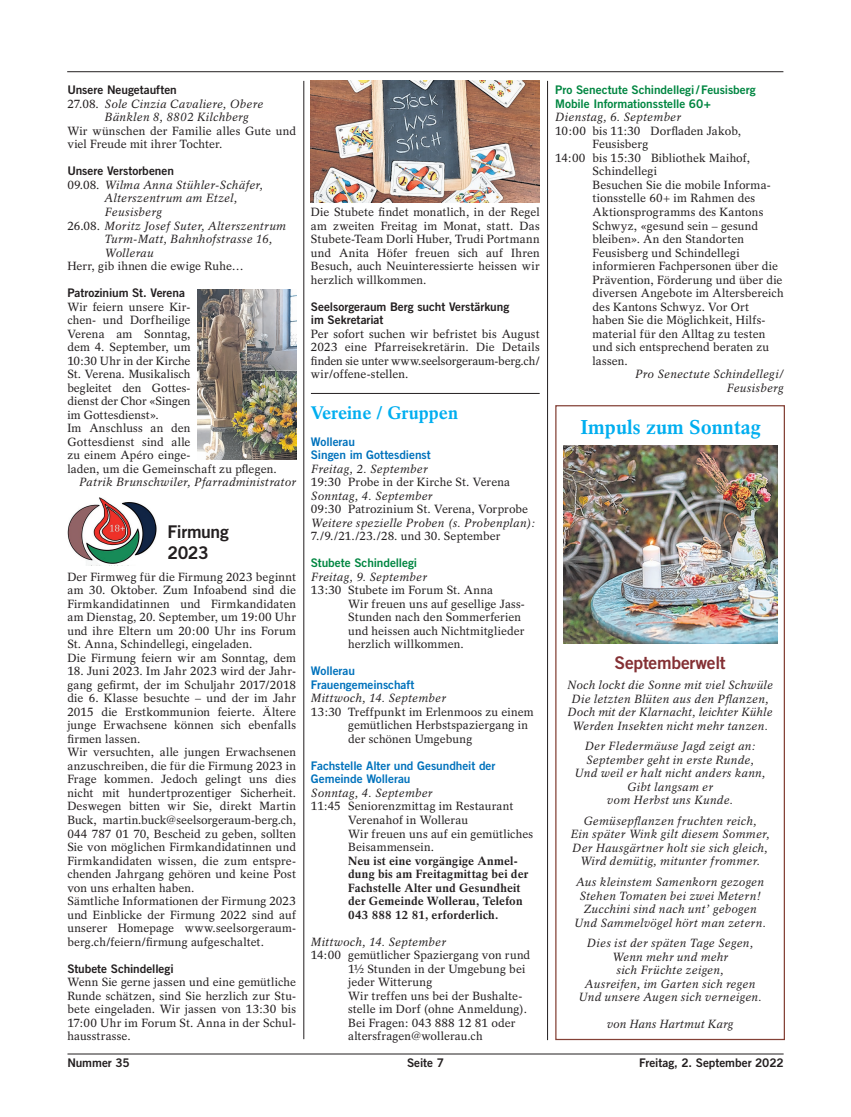
<style>
.page{position:relative;width:851px;height:1117px;background:#fff}
.page>*{position:absolute;margin:0;border:0;box-sizing:border-box;transform-origin:0 0}
.t1{font:700 20px "Rotation";color:#00aeef}
.t2{font:700 18.12px "Rotation";color:#00aeef}
.t3{font:17.5px "Trade Gothic Bold Two";letter-spacing:-.015em;color:#843034}
.t4{font:17.5px/21px "Trade Gothic Bold Two";letter-spacing:-.02em;color:#231f20}
.t5{font:11.88px/13.5px "Rotation";letter-spacing:.005em;color:#231f20}
.t6{font:italic 11.88px/13.5px "Rotation";letter-spacing:.02em;color:#231f20;text-align:center}
.t7{font:11.88px/13.5px "Trade Gothic Bold Two";letter-spacing:-.005em;color:#231f20}
.t8{font:700 11.88px/13.5px "Rotation";letter-spacing:.015em;color:#231f20}
.t9{font:11.88px/13.5px "Trade Gothic Bold Two";letter-spacing:-.005em;color:#0072bc}
.t10{font:11.88px/13.5px "Trade Gothic Bold Two";letter-spacing:-.005em;color:#008641}
.t11{font:11.88px "Rotation";letter-spacing:.025em;color:#231f20}
.t12{font:italic 11.88px "Rotation";color:#231f20}
.s1{font-style:normal}
</style>
<div class="page">
<hr style="left:67px;top:1053px;width:716px;height:1px;background:#231f20">
<hr style="left:303px;top:81px;width:1px;height:957px;background:#231f20">
<hr style="left:547px;top:81px;width:1px;height:958px;background:#231f20">
<hr style="left:67px;top:71px;width:716px;height:1px;background:#231f20">
<img style="left:67px;top:498px;width:90px;height:66px">
<hr style="left:311px;top:393px;width:228px;height:1px;background:#231f20">
<div style="left:555px;top:405px;width:229px;height:634px;border:1px solid #844136"></div>
<img style="left:198px;top:289px;width:98px;height:170px">
<img style="left:311px;top:81px;width:228px;height:121px">
<img style="left:563px;top:445px;width:214px;height:198px">
<p class="t7" style="left:67px;top:83px;width:111px">Unsere Neugetauften</p>
<p class="t6" style="left:105px;top:97px;width:160px;text-align:left;text-indent:-37px"><span class="s1">27.08.</span> Sole Cinzia Cavaliere, Obere<br>Bänklen 8, 8802 Kilchberg</p>
<p class="t5" style="left:67px;top:124px;width:230px">Wir wünschen der Familie alles Gute und viel Freude mit ihrer Tochter.</p>
<p class="t7" style="left:67px;top:164px;width:108px">Unsere Verstorbenen</p>
<p class="t6" style="left:67px;top:178px;width:197px"><span class="s1">09.08.</span> Wilma Anna Stühler-Schäfer,</p>
<p class="t6" style="left:105px;top:192px;width:134px">Alterszentrum am Etzel,</p>
<p class="t6" style="left:105px;top:205px;width:59px">Feusisberg</p>
<p class="t6" style="left:67px;top:219px;width:220px"><span class="s1">26.08.</span> Moritz Josef Suter, Alterszentrum</p>
<p class="t6" style="left:105px;top:232px;width:169px">Turm-Matt, Bahnhofstrasse 16,</p>
<p class="t6" style="left:105px;top:246px;width:51px">Wollerau</p>
<p class="t5" style="left:67px;top:259px;width:178px">Herr, gib ihnen die ewige Ruhe…</p>
<p class="t7" style="left:67px;top:286px;width:119px">Patrozinium St. Verena</p>
<p class="t5" style="left:67px;top:300px;width:211px">Wir feiern unsere Kir-<br>chen- und Dorfheilige<br>Verena am Sonntag,<br>dem 4. September, um<br>10:30 Uhr in der Kirche<br>St. Verena. Musikalisch<br>begleitet den Gottes-<br>dienst der Chor «Singen<br>im Gottesdienst».<br>Im Anschluss an den<br>Gottesdienst sind alle<br>zu einem Apéro einge-<br>laden, um die Gemeinschaft zu pflegen.</p>
<p class="t6" style="left:79px;top:475px;width:218px">Patrik Brunschwiler, Pfarradministrator</p>
<h3 class="t4" style="left:167px;top:520px;width:63px">Firmung<br>2023</h3>
<p class="t5" style="left:67px;top:570px;width:230px">Der Firmweg für die Firmung 2023 beginnt am 30. Oktober. Zum Infoabend sind die Firmkandidatinnen und Firmkandidaten am Dienstag, 20. September, um 19:00 Uhr und ihre Eltern um 20:00 Uhr ins Forum St. Anna, Schindellegi, eingeladen.<br>Die Firmung feiern wir am Sonntag, dem</p>
<p class="t5" style="left:67px;top:664px;width:230px">18. Juni 2023. Im Jahr 2023 wird der Jahr&shy;gang gefirmt, der im Schuljahr 2017/2018 die 6. Klasse besuchte – und der im Jahr 2015 die Erstkommunion feierte. Ältere junge Erwachsene können sich ebenfalls firmen lassen.<br>Wir versuchten, alle jungen Erwachsenen anzuschreiben, die für die Firmung 2023 in Frage kommen. Jedoch gelingt uns dies nicht mit hundertprozentiger Sicherheit.<br>Deswegen bitten wir Sie, direkt Martin Buck, martin.buck@seelsorgeraum-berg.ch, 044 787 01 70, Bescheid zu geben, sollten Sie von möglichen Firmkandidatinnen und Firmkandidaten wissen, die zum entspre&shy;chenden Jahrgang gehören und keine Post von uns erhalten haben.<br>Sämtliche Informationen der Firmung 2023 und Einblicke der Firmung 2022 sind auf unserer Homepage www.seelsorgeraum&shy;berg.ch/feiern/firmung aufgeschaltet.</p>
<p class="t7" style="left:67px;top:961px;width:108px">Stubete Schindellegi</p>
<p class="t5" style="left:67px;top:975px;width:230px;text-align:justify">Wenn Sie gerne jassen und eine gemütliche Runde schätzen, sind Sie herzlich zur Stu&shy;bete eingeladen. Wir jassen von 13:30 bis 17:00 Uhr im Forum St. Anna in der Schul&shy;hausstrasse.</p>
<p class="t5" style="left:311px;top:205px;width:230px;text-align:justify">Die Stubete findet monatlich, in der Regel am zweiten Freitag im Monat, statt. Das Stubete-Team Dorli Huber, Trudi Portmann und Anita Höfer freuen sich auf Ihren Besuch, auch Neuinteressierte heissen wir herzlich willkommen.</p>
<p class="t7" style="left:311px;top:299px;width:200px">Seelsorgeraum Berg sucht Verstärkung im Sekretariat</p>
<p class="t5" style="left:311px;top:327px;width:230px;text-align:justify">Per sofort suchen wir befristet bis August 2023 eine Pfarreisekretärin. Die Details finden sie unter www.seelsorgeraum-berg.ch/ wir/offene-stellen.</p>
<h2 class="t2" style="left:311px;top:401px;width:149px">Vereine / Gruppen</h2>
<p class="t9" style="left:311px;top:434px;width:121px">Wollerau<br>Singen im Gottesdienst</p>
<p class="t6" style="left:311px;top:462px;width:118px">Freitag, 2. September</p>
<p class="t5" style="left:311px;top:475px;width:201px">19:30 Probe in der Kirche St. Verena</p>
<p class="t6" style="left:311px;top:489px;width:123px">Sonntag, 4. September</p>
<p class="t5" style="left:311px;top:502px;width:219px">09:30 Patrozinium St. Verena, Vorprobe</p>
<p class="t6" style="left:311px;top:516px;width:226px">Weitere spezielle Proben (s. Probenplan):</p>
<p class="t5" style="left:311px;top:529px;width:191px">7./9./21./23./28. und 30. September</p>
<p class="t10" style="left:311px;top:556px;width:108px">Stubete Schindellegi</p>
<p class="t6" style="left:311px;top:570px;width:118px">Freitag, 9. September</p>
<p class="t5" style="left:348px;top:583px;width:178px;text-indent:-37px">13:30 Stubete im Forum St. Anna<br>Wir freuen uns auf gesellige Jass-<br>Stunden nach den Sommerferien und heissen auch Nichtmitglieder herzlich willkommen.</p>
<p class="t9" style="left:311px;top:664px;width:105px">Wollerau<br>Frauengemeinschaft</p>
<p class="t6" style="left:311px;top:691px;width:136px">Mittwoch, 14. September</p>
<p class="t5" style="left:348px;top:705px;width:187px;text-indent:-37px">13:30 Treffpunkt im Erlenmoos zu einem gemütlichen Herbstspaziergang in der schönen Umgebung</p>
<p class="t9" style="left:311px;top:758px;width:186px">Fachstelle Alter und Gesundheit der<br>Gemeinde Wollerau</p>
<p class="t6" style="left:311px;top:786px;width:123px">Sonntag, 4. September</p>
<p class="t5" style="left:348px;top:799px;width:186px;text-indent:-37px">11:45 Seniorenzmittag im Restaurant<br>Verenahof in Wollerau<br>Wir freuen uns auf ein gemütliches<br>Beisammensein.</p>
<p class="t8" style="left:348px;top:853px;width:182px">Neu ist eine vorgängige Anmel&shy;dung bis am Freitagmittag bei der<br>Fachstelle Alter und Gesundheit der Gemeinde Wollerau, Telefon<br>043 888 12 81, erforderlich.</p>
<p class="t6" style="left:311px;top:934px;width:136px">Mittwoch, 14. September</p>
<p class="t5" style="left:348px;top:948px;width:183px;text-indent:-37px">14:00 gemütlicher Spaziergang von rund<br>1½ Stunden in der Umgebung bei jeder Witterung<br>Wir treffen uns bei der Bushalte&shy;stelle im Dorf (ohne Anmeldung).<br>Bei Fragen: 043 888 12 81 oder altersfragen@wollerau.ch</p>
<p class="t10" style="left:555px;top:83px;width:202px">Pro Senectute Schindellegi/Feusisberg<br>Mobile Informationsstelle 60+</p>
<p class="t6" style="left:555px;top:111px;width:127px">Dienstag, 6. September</p>
<p class="t5" style="left:555px;top:124px;width:187px">10:00 bis 11:30 Dorfladen Jakob,</p>
<p class="t5" style="left:592px;top:138px;width:57px">Feusisberg</p>
<p class="t5" style="left:555px;top:151px;width:196px">14:00 bis 15:30 Bibliothek Maihof,</p>
<p class="t5" style="left:592px;top:165px;width:66px">Schindellegi</p>
<p class="t5" style="left:592px;top:178px;width:180px">Besuchen Sie die mobile Informa-</p>
<p class="t5" style="left:592px;top:192px;width:164px">tionsstelle 60+ im Rahmen des</p>
<p class="t11" style="left:592px;top:205px;width:172px">Aktionsprogramms des Kantons</p>
<p class="t5" style="left:592px;top:219px;width:167px">Schwyz, «gesund sein – gesund</p>
<p class="t5" style="left:592px;top:232px;width:153px">bleiben». An den Standorten</p>
<p class="t5" style="left:592px;top:246px;width:149px">Feusisberg und Schindellegi</p>
<p class="t5" style="left:592px;top:259px;width:187px">informieren Fachpersonen über die</p>
<p class="t5" style="left:592px;top:273px;width:191px">Prävention, Förderung und über die</p>
<p class="t5" style="left:592px;top:286px;width:193px">diversen Angebote im Altersbereich</p>
<p class="t5" style="left:592px;top:300px;width:158px">des Kantons Schwyz. Vor Ort</p>
<p class="t5" style="left:592px;top:313px;width:173px">haben Sie die Möglichkeit, Hilfs-</p>
<p class="t5" style="left:592px;top:327px;width:174px">material für den Alltag zu testen</p>
<p class="t5" style="left:592px;top:340px;width:178px">und sich entsprechend beraten zu</p>
<p class="t5" style="left:592px;top:354px;width:37px">lassen.</p>
<p class="t6" style="left:635px;top:367px;width:150px;text-align:right">Pro Senectute Schindellegi/<br>Feusisberg</p>
<h1 class="t1" style="left:580px;top:415px;width:182px">Impuls zum Sonntag</h1>
<h3 class="t3" style="left:614px;top:651px;width:112px">Septemberwelt</h3>
<p class="t6" style="left:567px;top:678px;width:207px">Noch lockt die Sonne mit viel Schwüle Die letzten Blüten aus den Pflanzen, Doch mit der Klarnacht, leichter Kühle Werden Insekten nicht mehr tanzen.</p>
<p class="t6" style="left:574px;top:739px;width:192px">Der Fledermäuse Jagd zeigt an:<br>September geht in erste Runde,<br>Und weil er halt nicht anders kann,<br>Gibt langsam er<br>vom Herbst uns Kunde.</p>
<p class="t6" style="left:570px;top:814px;width:201px">Gemüsepflanzen fruchten reich,<br>Ein später Wink gilt diesem Sommer, Der Hausgärtner holt sie sich gleich, Wird demütig, mitunter frommer.</p>
<p class="t6" style="left:574px;top:875px;width:193px">Aus kleinstem Samenkorn gezogen<br>Stehen Tomaten bei zwei Metern!<br>Zucchini sind nach unt’ gebogen<br>Und Sammelvögel hört man zetern.</p>
<p class="t6" style="left:578px;top:936px;width:185px">Dies ist der späten Tage Segen,<br>Wenn mehr und mehr<br>sich Früchte zeigen,<br>Ausreifen, im Garten sich regen<br>Und unsere Augen sich verneigen.</p>
<p class="t12" style="left:606px;top:1017px;width:128px">von Hans Hartmut Karg</p>
<p class="t7" style="left:67px;top:1055px;width:64px">Nummer 35</p>
<p class="t7" style="left:407px;top:1055px;width:38px">Seite 7</p>
<p class="t7" style="left:639px;top:1055px;width:146px">Freitag, 2. September 2022</p>
</div>
